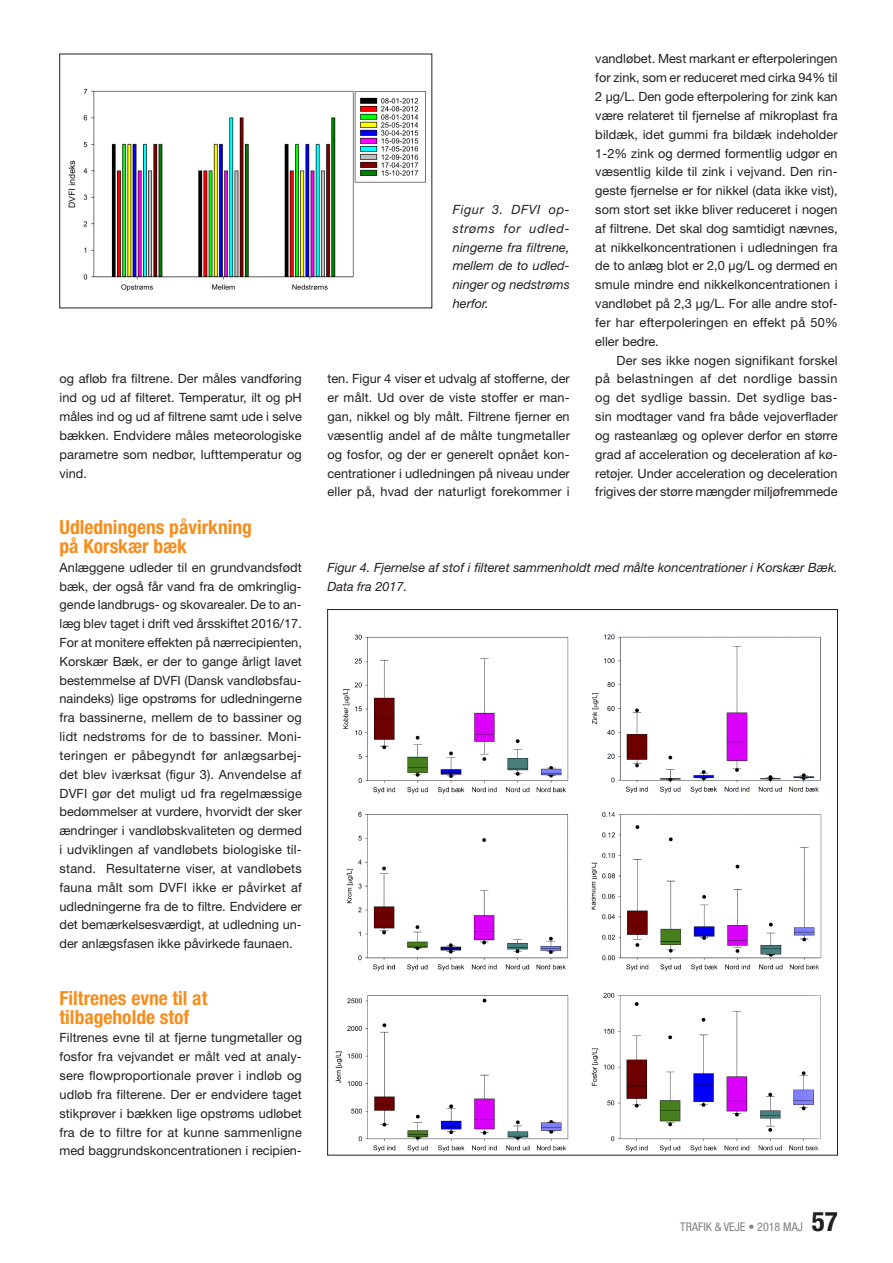
<style>
.page{position:relative;width:893px;height:1263px;background:#fff}
.page>*{position:absolute;margin:0;border:0;box-sizing:border-box;transform-origin:0 0}
.brødtekst{font:700 condensed 27px "Helvetica Neue";color:#231f20}
.mellemrubrik_orange{font:700 condensed 19.5px/18.9px "Helvetica Neue";color:#f68e1e}
.brødtekst-2{font:12.75px/18.9px "Helvetica Neue";color:#231f20;text-align:justify}
.brød_indryk{font:12.75px/18.8px "Helvetica Neue";color:#231f20;text-align:justify}
.Billedtekst{font:italic 12.75px/18.9px "Helvetica Neue";color:#231f20;text-align:justify}
.brødtekst-3{font:condensed 12px "Helvetica Neue";color:#808285}
</style>
<div class="page">
<img style="left:68px;top:88px;width:358px;height:204px">
<img style="left:335px;top:634px;width:487px;height:518px">
<p class="brød_indryk" style="left:60px;top:369px;width:244px">og afløb fra filtrene. Der måles vandføring ind og ud af filteret. Temperatur, ilt og pH måles ind og ud af filtrene samt ude i selve bækken. Endvidere måles meteorologiske parametre som nedbør, lufttemperatur og vind.</p>
<p class="mellemrubrik_orange" style="left:60px;top:517px;width:194px">Udledningens påvirkning på Korskær bæk</p>
<p class="brødtekst-2" style="left:60px;top:557px;width:244px">Anlæggene udleder til en grundvandsfødt bæk, der også får vand fra de omkringlig&shy;gende landbrugs- og skovarealer. De to an&shy;læg blev taget i drift ved årsskiftet 2016/17.<br>For at monitere effekten på nærrecipienten, Korskær Bæk, er der to gange årligt lavet bestemmelse af DVFI (Dansk vandløbsfau&shy;naindeks) lige opstrøms for udledningerne fra bassinerne, mellem de to bassiner og lidt nedstrøms for de to bassiner. Moni&shy;teringen er påbegyndt før anlægsarbej&shy;det blev iværksat (figur 3). Anvendelse af DVFI gør det muligt ud fra regelmæssige bedømmelser at vurdere, hvorvidt der sker ændringer i vandløbskvaliteten og dermed i udviklingen af vandløbets biologiske til&shy;stand. Resultaterne viser, at vandløbets fauna målt som DVFI ikke er påvirket af udledningerne fra de to filtre. Endvidere er det bemærkelsesværdigt, at udledning un&shy;der anlægsfasen ikke påvirkede faunaen.</p>
<p class="mellemrubrik_orange" style="left:60px;top:988px;width:149px">Filtrenes evne til at tilbageholde stof</p>
<p class="brødtekst-2" style="left:60px;top:1028px;width:244px">Filtrenes evne til at fjerne tungmetaller og fosfor fra vejvandet er målt ved at analy&shy;sere flowproportionale prøver i indløb og udløb fra filterene. Der er endvidere taget stikprøver i bækken lige opstrøms udløbet fra de to filtre for at kunne sammenligne med baggrundskoncentrationen i recipien-</p>
<p class="Billedtekst" style="left:453px;top:200px;width:118px">Figur 3. DFVI op&shy;strøms for udled&shy;ningerne fra filtrene, mellem de to udled&shy;ninger og nedstrøms herfor.</p>
<p class="brødtekst-2" style="left:327px;top:369px;width:244px">ten. Figur 4 viser et udvalg af stofferne, der er målt. Ud over de viste stoffer er man&shy;gan, nikkel og bly målt. Filtrene fjerner en væsentlig andel af de målte tungmetaller og fosfor, og der er generelt opnået kon&shy;centrationer i udledningen på niveau under eller på, hvad der naturligt forekommer i</p>
<p class="brødtekst-2" style="left:595px;top:49px;width:244px">vandløbet. Mest markant er efterpoleringen for zink, som er reduceret med cirka 94% til 2 μg/L. Den gode efterpolering for zink kan være relateret til fjernelse af mikroplast fra bildæk, idet gummi fra bildæk indeholder 1-2% zink og dermed formentlig udgør en væsentlig kilde til zink i vejvand. Den rin&shy;geste fjernelse er for nikkel (data ikke vist), som stort set ikke bliver reduceret i nogen af filtrene. Det skal dog samtidigt nævnes, at nikkelkoncentrationen i udledningen fra de to anlæg blot er 2,0 μg/L og dermed en smule mindre end nikkelkoncentrationen i vandløbet på 2,3 μg/L. For alle andre stof&shy;fer har efterpoleringen en effekt på 50% eller bedre.</p>
<p class="brød_indryk" style="left:595px;top:350px;width:244px;text-indent:21px">Der ses ikke nogen signifikant forskel på belastningen af det nordlige bassin og det sydlige bassin. Det sydlige bas&shy;sin modtager vand fra både vejoverflader og rasteanlæg og oplever derfor en større grad af acceleration og deceleration af kø&shy;retøjer. Under acceleration og deceleration frigives der større mængder miljøfremmede</p>
<p class="Billedtekst" style="left:327px;top:557px;width:512px">Figur 4. Fjernelse af stof i filteret sammenholdt med målte koncentrationer i Korskær Bæk.<br>Data fra 2017.</p>
<p class="brødtekst-3" style="left:680px;top:1219px;width:124px">TRAFIK &amp; VEJE • 2018 MAJ</p>
<p class="brødtekst" style="left:812px;top:1205px;width:27px">57</p>
</div>
